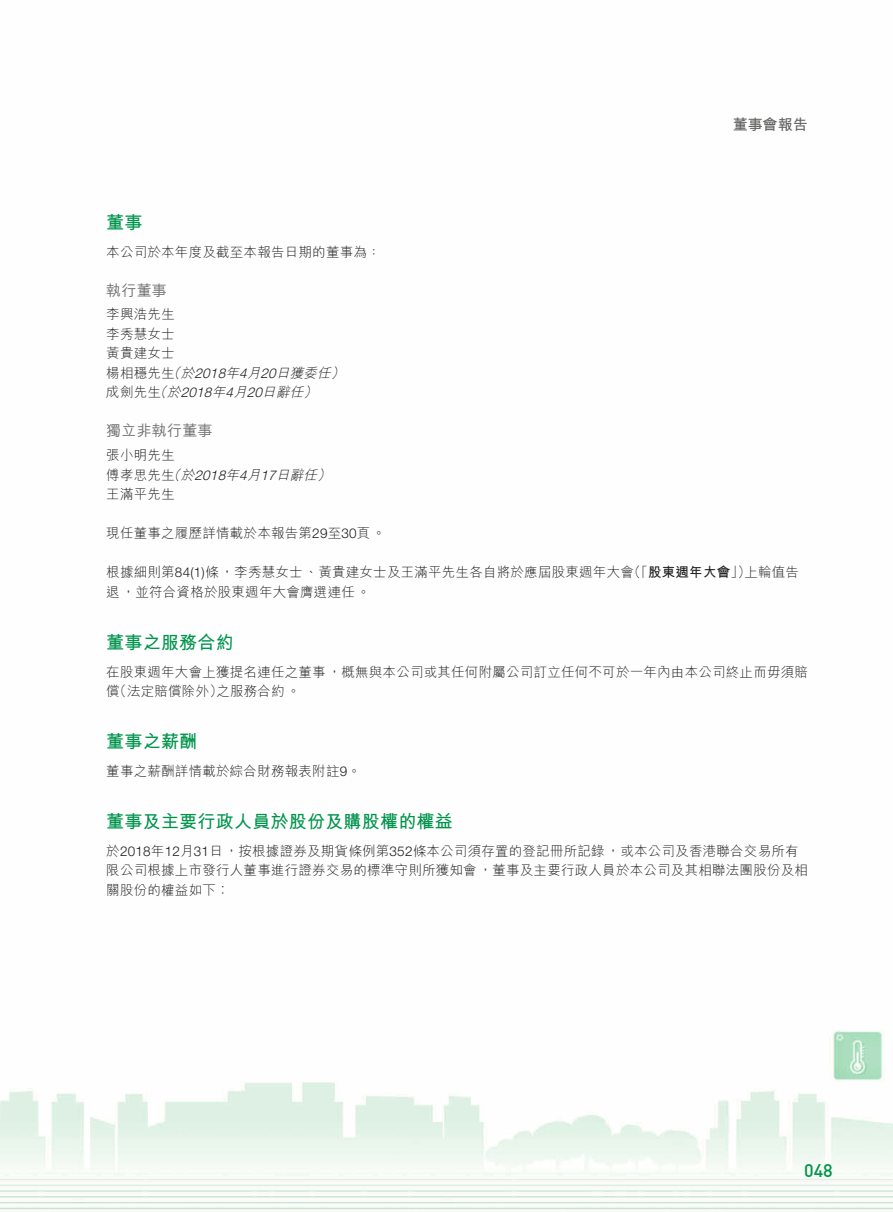
<style>
.page{position:relative;width:893px;height:1212px;background:#fff}
.page>*{position:absolute;margin:0;border:0;box-sizing:border-box;transform-origin:0 0}
.t1{font:700 18px "M Hei HK";letter-spacing:.015em;color:#00944c}
.t2{font:500 18px "DIN";color:#00944c}
.t3{font:500 15px "M Hei HK";letter-spacing:.015em;color:#6f6f6f}
.t4{font:700 15px "M Hei HK";color:#636362}
.t5{font:300 13.5px/19.5px "M Hei HK";letter-spacing:.015em;color:#1c1c1b}
.t6{font:italic 300 13.5px "M Hei HK";color:#1c1c1b}
.t7{font:italic 300 13.5px "Helvetica Neue LT Std";color:#1c1c1b}
.t8{font:700 13.5px "M Hei HK";letter-spacing:.015em;color:#1c1c1b}
.s1{font-style:italic}
.s2{font-family:"Helvetica Neue LT Std"}
.s3{font-weight:300}
</style>
<div class="page">
<img style="left:0;top:1030px;width:893px;height:182px">
<h1 class="t1" style="left:106px;top:209px;width:38px">董事</h1>
<p class="t5" style="left:106px;top:241px;width:276px">本公司於本年度及截至本報告日期的董事為：</p>
<p class="t3" style="left:106px;top:279px;width:62px">執行董事</p>
<p class="t5" style="left:106px;top:304px;width:70px;text-align:justify">李興浩先生李秀慧女士黃貴建女士</p>
<p class="t6" style="left:331px;top:363px;width:19px">(</p>
<p class="t6" style="left:167px;top:363px;width:19px">（</p>
<p class="t6" style="left:276px;top:363px;width:60px">日獲委任</p>
<p class="t5" style="left:106px;top:363px;width:94px">楊相穩先生<span class="s1">於</span></p>
<p class="t6" style="left:225px;top:363px;width:19px">年</p>
<p class="t6" style="left:239px;top:363px;width:27px">月<span class="s2">4</span></p>
<p class="t7" style="left:194px;top:365px;width:36px">2018</p>
<p class="t7" style="left:261px;top:365px;width:20px">20</p>
<p class="t5" style="left:106px;top:382px;width:80px">成劍先生<span class="s1">於</span></p>
<p class="t6" style="left:153px;top:383px;width:19px">（</p>
<p class="t3" style="left:106px;top:420px;width:108px">獨立非執行董事</p>
<p class="t5" style="left:106px;top:445px;width:70px">張小明先生</p>
<p class="t6" style="left:303px;top:383px;width:19px">(</p>
<p class="t6" style="left:262px;top:383px;width:47px">日辭任</p>
<p class="t6" style="left:212px;top:383px;width:19px">年</p>
<p class="t6" style="left:225px;top:383px;width:27px">月<span class="s2">4</span></p>
<p class="t7" style="left:181px;top:384px;width:36px">2018</p>
<p class="t7" style="left:247px;top:384px;width:20px">20</p>
<p class="t6" style="left:167px;top:465px;width:19px">（</p>
<p class="t6" style="left:317px;top:465px;width:19px">(</p>
<p class="t5" style="left:106px;top:464px;width:94px">傅孝思先生<span class="s1">於</span></p>
<p class="t6" style="left:276px;top:465px;width:47px">日辭任</p>
<p class="t6" style="left:225px;top:465px;width:19px">年</p>
<p class="t6" style="left:239px;top:465px;width:27px">月<span class="s2">4</span></p>
<p class="t7" style="left:194px;top:467px;width:36px">2018</p>
<p class="t7" style="left:261px;top:467px;width:20px">17</p>
<p class="t5" style="left:106px;top:484px;width:70px">王滿平先生</p>
<p class="t5" style="left:106px;top:523px;width:281px">現任董事之履歷詳情載於本報告第<span class="s2">29</span>至<span class="s2">30</span>頁。</p>
<p class="t4" style="left:733px;top:114px;width:77px">董事會報告</p>
<p class="t8" style="left:627px;top:562px;width:125px"><span class="s3">（「</span>股東週年大會<span class="s3">」）</span></p>
<p class="t5" style="left:106px;top:562px;width:529px">根據細則第<span class="s2">84</span> 條<span class="s2">)1(</span> ，李秀慧女士、黃貴建女士及王滿平先生各自將於應屆股東週年大會退，並符合資格於股東週年大會膺選連任。</p>
<h1 class="t1" style="left:106px;top:629px;width:129px">董事之服務合約</h1>
<p class="t5" style="left:216px;top:661px;width:593px;text-indent:-110px">在股東週年大會上獲提名連任之董事，概無與本公司或其任何附屬公司訂立任何不可於一年內由本公司終止而毋須賠之服務合約。</p>
<p class="t5" style="left:744px;top:562px;width:56px">上輪值告</p>
<p class="t5" style="left:106px;top:681px;width:118px">（償法定賠償除外）</p>
<h1 class="t1" style="left:106px;top:728px;width:93px">董事之薪酬</h1>
<p class="t5" style="left:106px;top:760px;width:256px">董事之薪酬詳情載於綜合財務報表附註。<span class="s2">9</span></p>
<h1 class="t1" style="left:106px;top:808px;width:348px">董事及主要行政人員於股份及購股權的權益</h1>
<p class="t5" style="left:106px;top:840px;width:703px">於<span class="s2">2018</span>年<span class="s2">12</span>月<span class="s2">31</span>日，按根據證券及期貨條例第<span class="s2">352</span>條本公司須存置的登記冊所記錄，或本公司及香港聯合交易所有限公司根據上市發行人董事進行證券交易的標準守則所獲知會，董事及主要行政人員於本公司及其相聯法團股份及相關股份的權益如下‥</p>
<h1 class="t2" style="left:804px;top:1159px;width:30px">048</h1>
</div>
